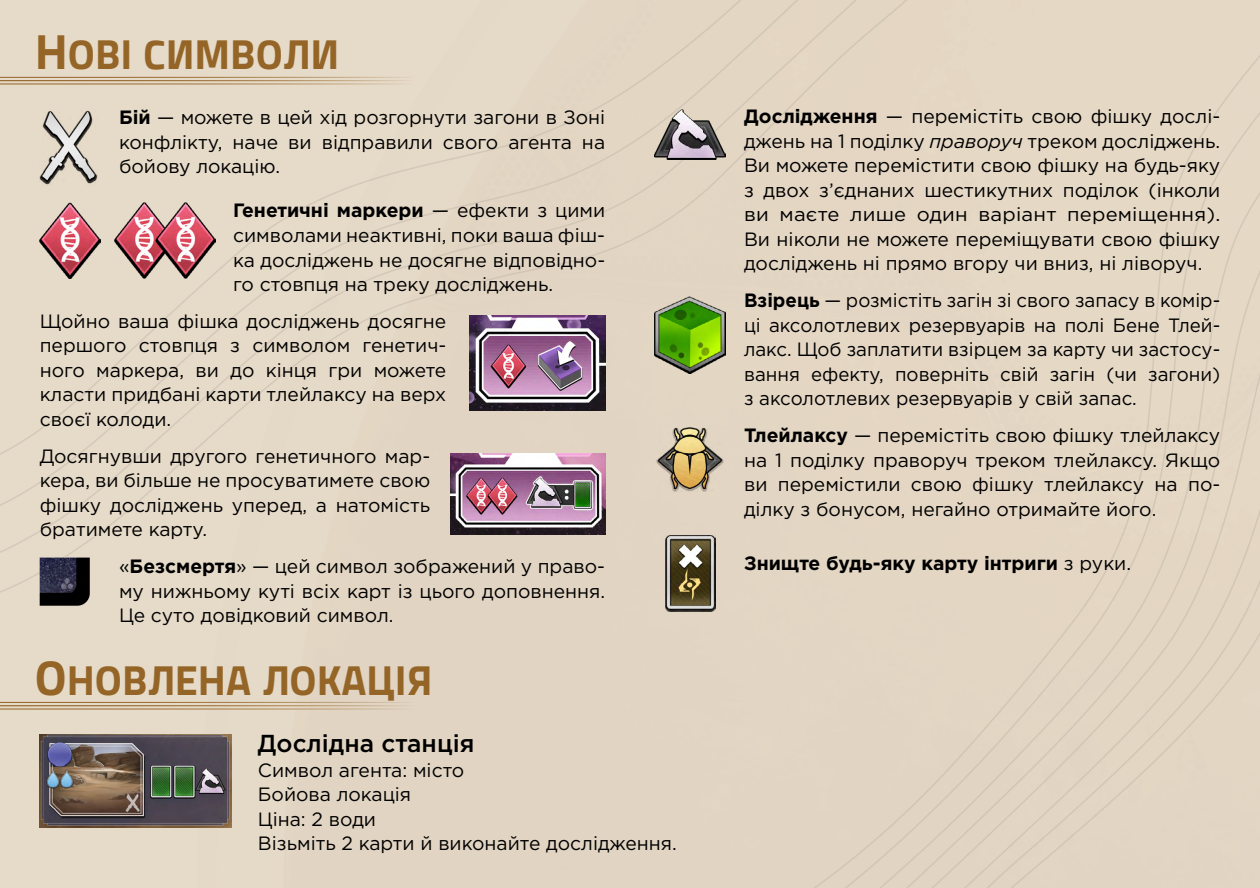
<style>
.page{position:relative;width:1260px;height:888px;background:#e3d6c3}
.page>*{position:absolute;margin:0;border:0;box-sizing:border-box;transform-origin:0 0}
.t1{font:41.65px "Titillium Web UA SC850";color:#946527}
.t2{font:500 24.5px "Gotham Pro";color:#000}
.t3{font:19.25px/24.5px "Gotham Pro";color:#000;text-align:justify}
.t4{font:700 19.25px "Gotham Pro";color:#000}
.s1{font-size:49px}
.s2{font-weight:700}
.s3{font-style:italic}
.s4{font-weight:400}
</style>
<div class="page">
<hr style="left:0;top:84px;width:414px;height:1px;background:#946527">
<hr style="left:0;top:77px;width:414px;height:1px;background:#946527">
<hr style="left:0;top:80px;width:414px;height:1px;background:#946527">
<img style="left:40px;top:109px;width:58px;height:76px">
<img style="left:40px;top:202px;width:60px;height:77px">
<img style="left:114px;top:202px;width:102px;height:77px">
<img style="left:40px;top:558px;width:50px;height:48px">
<img style="left:655px;top:109px;width:70px;height:51px">
<img style="left:655px;top:297px;width:71px;height:76px">
<img style="left:655px;top:427px;width:71px;height:64px">
<img style="left:665px;top:536px;width:50px;height:76px">
<hr style="left:0;top:709px;width:414px;height:1px;background:#946527">
<hr style="left:0;top:702px;width:414px;height:1px;background:#946527">
<hr style="left:0;top:705px;width:414px;height:1px;background:#946527">
<img style="left:40px;top:734px;width:192px;height:93px">
<img style="left:470px;top:316px;width:135px;height:94px">
<img style="left:450px;top:453px;width:155px;height:81px">
<h1 class="t1" style="left:35px;top:23px;width:306px"><span class="s1">Н</span>ові символи</h1>
<p class="t3" style="left:119px;top:105px;width:488px"><span class="s2">Бій</span> — можете в цей хід розгорнути загони в Зоні конфлікту, наче ви відправили свого агента на бойову локацію.</p>
<p class="t3" style="left:233px;top:198px;width:374px"><span class="s2">Генетичні маркери</span> — ефекти з цими символами неактивні, поки ваша фіш&shy;ка досліджень не досягне відповідно&shy;го стовпця на треку досліджень.</p>
<p class="t3" style="left:40px;top:309px;width:408px">Щойно ваша фішка досліджень досягне першого стовпця з символом генетич&shy;ного маркера, ви до кінця гри можете класти придбані карти тлейлаксу на верх своєї колоди.</p>
<p class="t3" style="left:40px;top:444px;width:392px">Досягнувши другого генетичного мар&shy;кера, ви більше не просуватимете свою фішку досліджень уперед, а натомість братимете карту.</p>
<p class="t3" style="left:119px;top:554px;width:488px">«<span class="s2">Безсмертя</span>» — цей символ зображений у право&shy;му нижньому куті всіх карт із цього доповнення.<br>Це суто довідковий символ.</p>
<h1 class="t1" style="left:35px;top:648px;width:399px"><span class="s1">О</span>новлена локація</h1>
<p class="t2" style="left:258px;top:729px;width:218px">Дослідна станція</p>
<p class="t3" style="left:258px;top:757px;width:420px;text-align:left">Символ агента: місто<br>Бойова локація<br>Ціна: 2 води<br>Візьміть 2 карти й виконайте дослідження.</p>
<p class="t3" style="left:744px;top:104px;width:478px"><span class="s2">Дослідження</span> — перемістіть свою фішку дослі&shy;джень на 1 поділку <span class="s3">праворуч</span> треком досліджень.<br>Ви можете перемістити свою фішку на будь-яку з двох з’єднаних шестикутних поділок (інколи ви маєте лише один варіант переміщення).<br>Ви ніколи не можете переміщувати свою фішку досліджень ні прямо вгору чи вниз, ні ліворуч.</p>
<p class="t3" style="left:744px;top:288px;width:478px"><span class="s2">Взірець</span> — розмістіть загін зі свого запасу в комір&shy;ці аксолотлевих резервуарів на полі Бене Тлей&shy;лакс. Щоб заплатити взірцем за карту чи застосу&shy;вання ефекту, поверніть свій загін (чи загони) з аксолотлевих резервуарів у свій запас.</p>
<p class="t3" style="left:744px;top:423px;width:478px"><span class="s2">Тлейлаксу</span> — перемістіть свою фішку тлейлаксу на 1 поділку праворуч треком тлейлаксу. Якщо ви перемістили свою фішку тлейлаксу на по&shy;ділку з бонусом, негайно отримайте його.</p>
<p class="t4" style="left:744px;top:552px;width:389px">Знищте будь-яку карту інтриги <span class="s4">з руки.</span></p>
</div>
